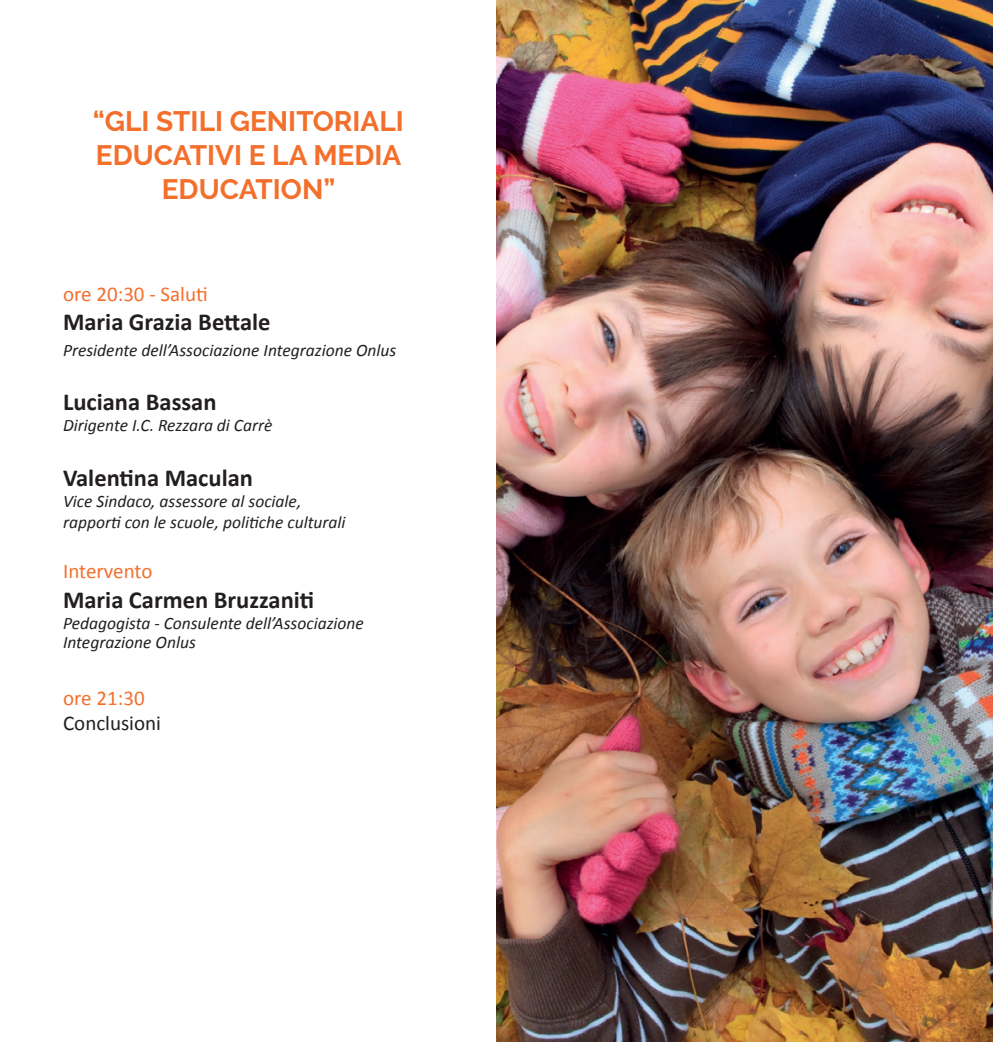
<style>
.page{position:relative;width:993px;height:1042px;background:#fff}
.page>*{position:absolute;margin:0;border:0;box-sizing:border-box;transform-origin:0 0}
.t1{font:700 28px/33.6px "Raleway";color:#f36f2c;text-align:center}
.t2{font:700 24.5px "Calibri";color:#231f20}
.t3{font:21px "Calibri";color:#f36f2c}
.t4{font:21px "Calibri";color:#231f20}
.t5{font:italic 17.5px/21px "Calibri";color:#231f20}
</style>
<div class="page">
<img style="left:496px;top:0;width:496px;height:1042px">
<h1 class="t1" style="left:93px;top:105px;width:312px">“GLI STILI GENITORIALI<br>EDUCATIVI E LA MEDIA<br>EDUCATION”</h1>
<p class="t3" style="left:63px;top:281px;width:146px">ore 20:30 - Saluti</p>
<h2 class="t2" style="left:63px;top:307px;width:209px">Maria Grazia Bettale</h2>
<p class="t5" style="left:63px;top:338px;width:335px">Presidente dell’Associazione Integrazione Onlus</p>
<h2 class="t2" style="left:63px;top:387px;width:155px">Luciana Bassan</h2>
<p class="t5" style="left:63px;top:414px;width:211px">Dirigente I.C. Rezzara di Carrè</p>
<h2 class="t2" style="left:63px;top:462px;width:191px">Valentina Maculan</h2>
<p class="t5" style="left:63px;top:490px;width:284px">Vice Sindaco, assessore al sociale, rapporti con le scuole, politiche culturali</p>
<p class="t3" style="left:63px;top:558px;width:91px">Intervento</p>
<h2 class="t2" style="left:63px;top:584px;width:252px">Maria Carmen Bruzzaniti</h2>
<p class="t5" style="left:63px;top:612px;width:302px;line-height:19.2px">Pedagogista - Consulente dell’Associazione<br>Integrazione Onlus</p>
<p class="t3" style="left:63px;top:685px;width:83px">ore 21:30</p>
<p class="t4" style="left:63px;top:710px;width:99px">Conclusioni</p>
</div>
